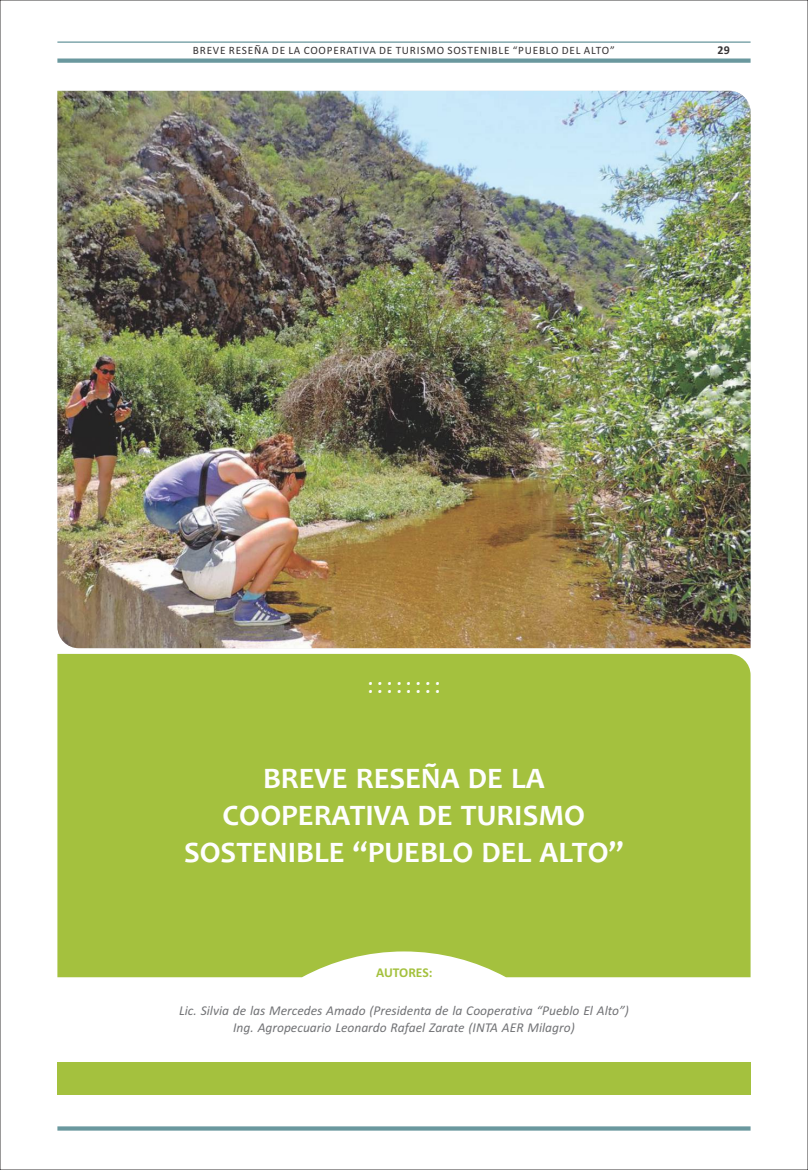
<style>
.page{position:relative;width:808px;height:1170px;background:#fff}
.page>*{position:absolute;margin:0;border:0;box-sizing:border-box;transform-origin:0 0}
.t1{font:700 30px/36.6px "Candara";color:#fefefe;text-align:center}
.t2{font:22.5px "Candara";color:#fefefe}
.t3{font:italic 13.5px/17.2px "Calibri";color:#727376;text-align:center}
.t4{font:700 13.5px "Calibri";letter-spacing:-.005em;color:#a4c13e}
.t5{font:700 12px "Calibri";color:#373435}
.t6{font:11.25px "Calibri";letter-spacing:.07em;color:#373435}
</style>
<div class="page">
<div style="left:57px;top:654px;width:693px;height:323px;background:#a4c13e"></div>
<img style="left:57px;top:91px;width:693px;height:557px">
<svg style="left:57px;top:1126px;width:693px;height:4px;background:#78a1a7"></svg>
<hr style="left:57px;top:41px;width:693px;height:2px;background:#6a989e">
<div style="left:57px;top:58px;width:693px;height:5px;background:#6a989e"></div>
<div style="left:57px;top:1062px;width:693px;height:32px;background:#a4c13e"></div>
<p class="t6" style="left:193px;top:46px;width:423px">BREVE RESEÑA DE LA COOPERATIVA DE TURISMO SOSTENIBLE “PUEBLO DEL ALTO”</p>
<p class="t5" style="left:718px;top:45px;width:14px">29</p>
<h2 class="t2" style="left:368px;top:669px;width:74px">........</h2>
<h2 class="t2" style="left:368px;top:677px;width:74px">........</h2>
<h1 class="t1" style="left:184px;top:763px;width:441px">BREVE RESEÑA DE LA<br>COOPERATIVA DE TURISMO<br>SOSTENIBLE “PUEBLO DEL ALTO”</h1>
<p class="t4" style="left:376px;top:966px;width:58px">AUTORES:</p>
<p class="t3" style="left:179px;top:1002px;width:451px">Lic. Silvia de las Mercedes Amado (Presidenta de la Cooperativa “Pueblo El Alto”)<br>Ing. Agropecuario Leonardo Rafael Zarate (INTA AER Milagro)</p>
</div>
